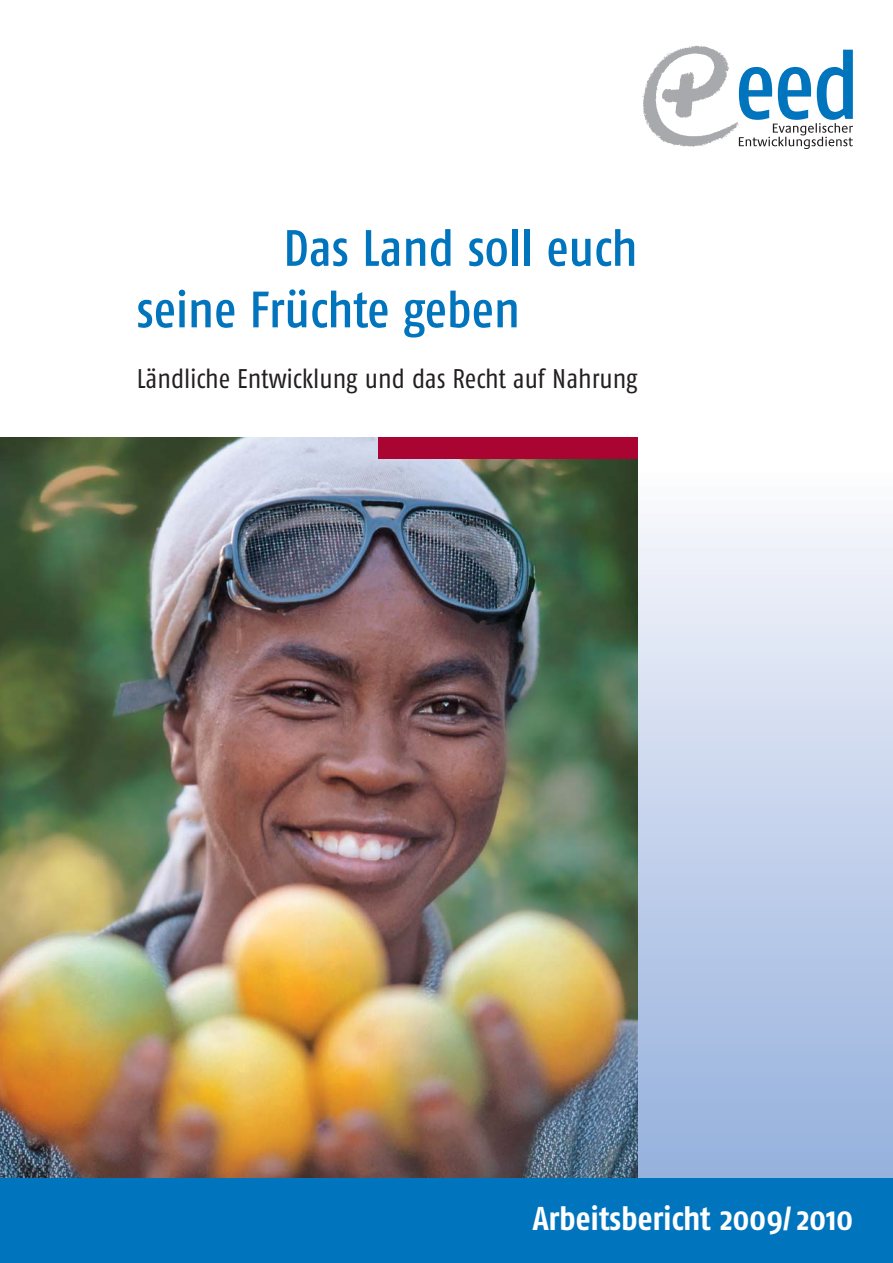
<style>
.page{position:relative;width:893px;height:1263px;background:#fff}
.page>*{position:absolute;margin:0;border:0;box-sizing:border-box;transform-origin:0 0}
.t1{font:51px/61.5px "Fago Co Med";color:#0074bc}
.t2{font:700 33px "Fago Co";color:#fff}
.t3{font:27px "Fago Co";color:#231f20}
</style>
<div class="page">
<div style="left:52px;top:1173px;width:841px;height:8px;background:#95b1dd"></div>
<div style="left:52px;top:1166px;width:841px;height:8px;background:#96b2dd"></div>
<div style="left:52px;top:1159px;width:841px;height:8px;background:#97b3dd"></div>
<div style="left:52px;top:1153px;width:841px;height:7px;background:#98b3de"></div>
<div style="left:52px;top:1146px;width:841px;height:8px;background:#99b4de"></div>
<div style="left:52px;top:1139px;width:841px;height:8px;background:#9ab5de"></div>
<div style="left:52px;top:1132px;width:841px;height:8px;background:#9bb5de"></div>
<div style="left:52px;top:1125px;width:841px;height:8px;background:#9bb6df"></div>
<div style="left:52px;top:1118px;width:841px;height:8px;background:#9cb6df"></div>
<div style="left:52px;top:1111px;width:841px;height:8px;background:#9db7df"></div>
<div style="left:52px;top:1104px;width:841px;height:8px;background:#9eb7df"></div>
<div style="left:52px;top:1098px;width:841px;height:7px;background:#9fb8e0"></div>
<div style="left:52px;top:1091px;width:841px;height:8px;background:#a0b9e0"></div>
<div style="left:52px;top:1084px;width:841px;height:8px;background:#a1b9e1"></div>
<div style="left:52px;top:1077px;width:841px;height:8px;background:#a2bae1"></div>
<div style="left:52px;top:1070px;width:841px;height:8px;background:#a3bbe1"></div>
<div style="left:52px;top:1063px;width:841px;height:8px;background:#a4bce2"></div>
<div style="left:52px;top:1056px;width:841px;height:8px;background:#a5bce2"></div>
<div style="left:52px;top:1049px;width:841px;height:8px;background:#a6bde2"></div>
<div style="left:52px;top:1043px;width:841px;height:7px;background:#a7bde2"></div>
<div style="left:52px;top:1036px;width:841px;height:8px;background:#a8bee3"></div>
<div style="left:52px;top:1029px;width:841px;height:8px;background:#a9bfe3"></div>
<div style="left:52px;top:1022px;width:841px;height:8px;background:#aabfe3"></div>
<div style="left:52px;top:1015px;width:841px;height:8px;background:#abc0e4"></div>
<div style="left:52px;top:1008px;width:841px;height:8px;background:#acc1e4"></div>
<div style="left:52px;top:1001px;width:841px;height:8px;background:#adc1e4"></div>
<div style="left:52px;top:994px;width:841px;height:8px;background:#aec2e4"></div>
<div style="left:52px;top:987px;width:841px;height:8px;background:#afc3e5"></div>
<div style="left:52px;top:981px;width:841px;height:8px;background:#b0c3e5"></div>
<div style="left:52px;top:974px;width:841px;height:8px;background:#b1c4e5"></div>
<div style="left:52px;top:967px;width:841px;height:8px;background:#b1c5e6"></div>
<div style="left:52px;top:960px;width:841px;height:8px;background:#b2c5e6"></div>
<div style="left:52px;top:953px;width:841px;height:8px;background:#b3c6e7"></div>
<div style="left:52px;top:946px;width:841px;height:8px;background:#b4c7e7"></div>
<div style="left:52px;top:939px;width:841px;height:8px;background:#b5c8e7"></div>
<div style="left:52px;top:932px;width:841px;height:8px;background:#b6c8e7"></div>
<div style="left:52px;top:926px;width:841px;height:7px;background:#b7c9e8"></div>
<div style="left:52px;top:919px;width:841px;height:8px;background:#b8c9e8"></div>
<div style="left:52px;top:912px;width:841px;height:8px;background:#b9cae8"></div>
<div style="left:52px;top:905px;width:841px;height:8px;background:#bacbe9"></div>
<div style="left:52px;top:898px;width:841px;height:8px;background:#bbcbe9"></div>
<div style="left:52px;top:891px;width:841px;height:8px;background:#bccce9"></div>
<div style="left:52px;top:884px;width:841px;height:8px;background:#bdcde9"></div>
<div style="left:52px;top:877px;width:841px;height:8px;background:#beceea"></div>
<div style="left:52px;top:871px;width:841px;height:7px;background:#bfceea"></div>
<div style="left:52px;top:864px;width:841px;height:8px;background:#c0cfeb"></div>
<div style="left:52px;top:857px;width:841px;height:8px;background:#c1cfeb"></div>
<div style="left:52px;top:850px;width:841px;height:8px;background:#c2d0eb"></div>
<div style="left:52px;top:843px;width:841px;height:8px;background:#c3d1ec"></div>
<div style="left:52px;top:836px;width:841px;height:8px;background:#c4d2ec"></div>
<div style="left:52px;top:829px;width:841px;height:8px;background:#c5d3ec"></div>
<div style="left:52px;top:822px;width:841px;height:8px;background:#c6d3ec"></div>
<div style="left:52px;top:816px;width:841px;height:7px;background:#c7d4ed"></div>
<div style="left:52px;top:809px;width:841px;height:8px;background:#c8d4ed"></div>
<div style="left:52px;top:802px;width:841px;height:8px;background:#c9d5ed"></div>
<div style="left:52px;top:795px;width:841px;height:8px;background:#cad6ed"></div>
<div style="left:52px;top:788px;width:841px;height:8px;background:#cbd7ee"></div>
<div style="left:52px;top:781px;width:841px;height:8px;background:#ccd8ee"></div>
<div style="left:52px;top:774px;width:841px;height:8px;background:#cdd8ef"></div>
<div style="left:52px;top:767px;width:841px;height:8px;background:#ced9ef"></div>
<div style="left:52px;top:761px;width:841px;height:7px;background:#cfdaef"></div>
<div style="left:52px;top:754px;width:841px;height:8px;background:#d0dbf0"></div>
<div style="left:52px;top:747px;width:841px;height:8px;background:#d1dbf0"></div>
<div style="left:52px;top:740px;width:841px;height:8px;background:#d2dcf0"></div>
<div style="left:52px;top:733px;width:841px;height:8px;background:#d3dcf0"></div>
<div style="left:52px;top:726px;width:841px;height:8px;background:#d4def1"></div>
<div style="left:52px;top:719px;width:841px;height:8px;background:#d5def1"></div>
<div style="left:52px;top:712px;width:841px;height:8px;background:#d6dff1"></div>
<div style="left:52px;top:706px;width:841px;height:7px;background:#d7e0f2"></div>
<div style="left:52px;top:699px;width:841px;height:8px;background:#d8e0f2"></div>
<div style="left:52px;top:692px;width:841px;height:8px;background:#d9e1f3"></div>
<div style="left:52px;top:685px;width:841px;height:8px;background:#dae2f3"></div>
<div style="left:52px;top:678px;width:841px;height:8px;background:#dbe3f3"></div>
<div style="left:52px;top:671px;width:841px;height:8px;background:#dce3f3"></div>
<div style="left:52px;top:664px;width:841px;height:8px;background:#dde4f4"></div>
<div style="left:52px;top:657px;width:841px;height:8px;background:#dee5f4"></div>
<div style="left:52px;top:650px;width:841px;height:8px;background:#dfe6f4"></div>
<div style="left:52px;top:644px;width:841px;height:8px;background:#e0e7f5"></div>
<div style="left:52px;top:637px;width:841px;height:8px;background:#e1e7f5"></div>
<div style="left:52px;top:630px;width:841px;height:8px;background:#e2e8f5"></div>
<div style="left:52px;top:623px;width:841px;height:8px;background:#e4e9f6"></div>
<div style="left:52px;top:616px;width:841px;height:8px;background:#e5eaf6"></div>
<div style="left:52px;top:609px;width:841px;height:8px;background:#e6eaf6"></div>
<div style="left:52px;top:602px;width:841px;height:8px;background:#e7ebf7"></div>
<div style="left:52px;top:595px;width:841px;height:8px;background:#e8ecf7"></div>
<div style="left:52px;top:589px;width:841px;height:7px;background:#e9edf7"></div>
<div style="left:52px;top:582px;width:841px;height:8px;background:#eaeef8"></div>
<div style="left:52px;top:575px;width:841px;height:8px;background:#ebeef8"></div>
<div style="left:52px;top:568px;width:841px;height:8px;background:#eceff8"></div>
<div style="left:52px;top:561px;width:841px;height:8px;background:#edf0f9"></div>
<div style="left:52px;top:554px;width:841px;height:8px;background:#eef1f9"></div>
<div style="left:52px;top:547px;width:841px;height:8px;background:#eff1f9"></div>
<div style="left:52px;top:540px;width:841px;height:8px;background:#f0f3fa"></div>
<div style="left:52px;top:534px;width:841px;height:7px;background:#f1f3fa"></div>
<div style="left:52px;top:527px;width:841px;height:8px;background:#f2f4fa"></div>
<div style="left:52px;top:520px;width:841px;height:8px;background:#f3f6fb"></div>
<div style="left:52px;top:513px;width:841px;height:8px;background:#f4f6fb"></div>
<div style="left:52px;top:506px;width:841px;height:8px;background:#f6f8fc"></div>
<div style="left:52px;top:499px;width:841px;height:8px;background:#f7f8fc"></div>
<div style="left:52px;top:492px;width:841px;height:8px;background:#f8fafd"></div>
<div style="left:52px;top:485px;width:841px;height:8px;background:#fafafd"></div>
<div style="left:52px;top:479px;width:841px;height:7px;background:#fbfcfe"></div>
<img style="left:642px;top:45px;width:97px;height:102px">
<svg style="left:739px;top:50px;width:114px;height:99px"></svg>
<img style="left:0;top:437px;width:638px;height:741px">
<div style="left:0;top:1178px;width:893px;height:85px;background:#0074bc"></div>
<div style="left:379px;top:437px;width:259px;height:21px;background:#a90432"></div>
<h1 class="t1" style="left:136px;top:221px;width:503px;text-indent:147px">Das Land soll euch seine Früchte geben</h1>
<p class="t3" style="left:137px;top:367px;width:502px">Ländliche Entwicklung und das Recht auf Nahrung</p>
<p class="t2" style="left:533px;top:1204px;width:322px">Arbeitsbericht 2009/ 2010</p>
</div>
